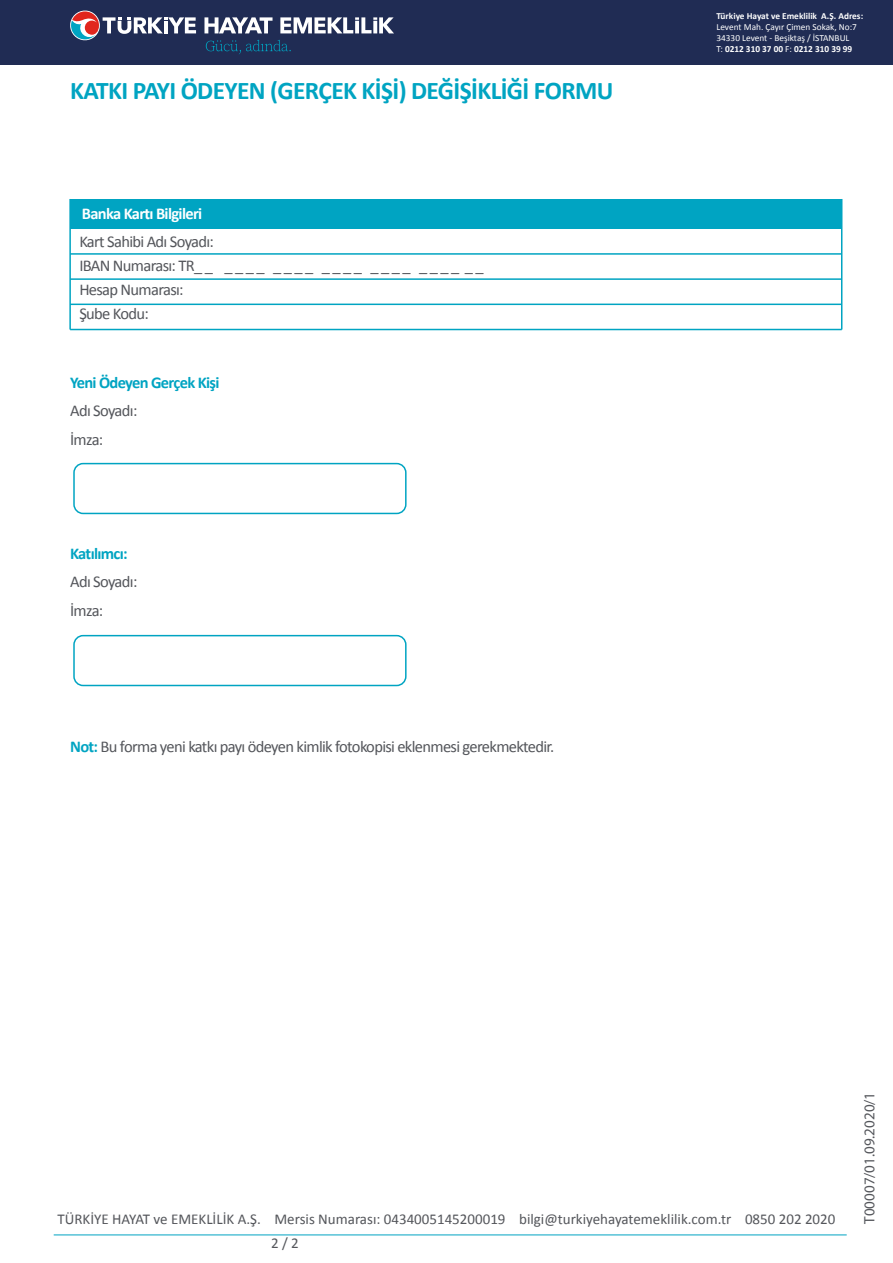
<style>
.page{position:relative;width:893px;height:1263px;background:#fff}
.page>*{position:absolute;margin:0;border:0;box-sizing:border-box;transform-origin:0 0}
.t1{font:700 25.5px "Calibri";letter-spacing:-.025em;color:#00a4c2}
.t2{font:16.5px/24px "Calibri";letter-spacing:-.04em;color:#54565b}
.t3{font:700 16.5px "Calibri";letter-spacing:-.04em;color:#00a4c2}
.t4{font:700 16.5px "Calibri";letter-spacing:-.04em;color:#fff}
.t5{font:15px "Calibri";color:#54565b}
.t6{font:15px "Myriad Pro";color:#54565b}
.t7{font:9.3px/11.1px "Calibri";color:#fff}
.t8{font:700 9.3px "Calibri";color:#fff}
.s1{font-weight:700;color:#00a4c2}
.s2{font-weight:700}
</style>
<div class="page">
<hr style="left:54px;top:1234px;width:793px;height:1px;background:#00a4c2">
<div style="left:0;top:0;width:893px;height:65px;background:#202c54"></div>
<svg style="left:206px;top:40px;width:85px;height:14px"></svg>
<svg style="left:70px;top:10px;width:126px;height:31px"></svg>
<svg style="left:204px;top:17px;width:69px;height:16px"></svg>
<svg style="left:280px;top:17px;width:114px;height:16px"></svg>
<div style="left:73px;top:463px;width:334px;height:51px;border:2px solid #00a4c2;border-radius:9px"></div>
<div style="left:73px;top:635px;width:334px;height:51px;border:2px solid #00a4c2;border-radius:9px"></div>
<hr style="left:70px;top:253px;width:772px;height:2px;background:#00a4c2">
<hr style="left:70px;top:278px;width:772px;height:2px;background:#00a4c2">
<hr style="left:70px;top:304px;width:772px;height:1px;background:#00a4c2">
<hr style="left:70px;top:329px;width:772px;height:1px;background:#00a4c2">
<hr style="left:69px;top:199px;width:2px;height:130px;background:#00a4c2">
<hr style="left:841px;top:199px;width:1px;height:130px;background:#00a4c2">
<div style="left:70px;top:199px;width:772px;height:30px;background:#00a4c2"></div>
<h1 class="t1" style="left:70px;top:75px;width:545px">KATKI PAYI ÖDEYEN (GERÇEK KİŞİ) DEĞİŞİKLİĞİ FORMU</h1>
<p class="t4" style="left:82px;top:204px;width:122px">Banka Kartı Bilgileri</p>
<p class="t2" style="left:79px;top:228px;width:406px">Kart Sahibi Adı Soyadı:<br>IBAN Numarası: TR_ _ _ _ _ _ _ _ _ _ _ _ _ _ _ _ _ _ _ _ _ _ _ _<br>Hesap Numarası:<br>Şube Kodu:</p>
<p class="t3" style="left:70px;top:372px;width:151px">Yeni Ödeyen Gerçek Kişi</p>
<p class="t2" style="left:70px;top:396px;width:69px;line-height:28.5px">Adı Soyadı:<br>İmza:</p>
<p class="t3" style="left:70px;top:543px;width:59px">Katılımcı:</p>
<p class="t2" style="left:70px;top:567px;width:69px;line-height:28.5px">Adı Soyadı:<br>İmza:</p>
<p class="t2" style="left:70px;top:734px;width:485px"><span class="s1">Not:</span> Bu forma yeni katkı payı ödeyen kimlik fotokopisi eklenmesi gerekmektedir.</p>
<p class="t8" style="left:716px;top:10px;width:148px">Türkiye Hayat ve Emeklilik A.Ş. Adres:</p>
<p class="t7" style="left:716px;top:21px;width:142px">Levent Mah. Çayır Çimen Sokak, No:7<br>34330 Levent - Beşiktaş / İSTANBUL<br>T: <span class="s2">0212 310 37 00</span> F: <span class="s2">0212 310 39 99</span></p>
<p class="t5" style="left:58px;top:1209px;width:779px">TÜRKİYE HAYAT ve EMEKLİLİK A.Ş. Mersis Numarası: 0434005145200019 bilgi@turkiyehayatemeklilik.com.tr 0850 202 2020</p>
<p class="t5" style="left:271px;top:1233px;width:29px">2 / 2</p>
<p class="t6" style="left:860px;top:1223px;width:133px;rotate:-90deg">T00007/01.09.2020/1</p>
</div>
